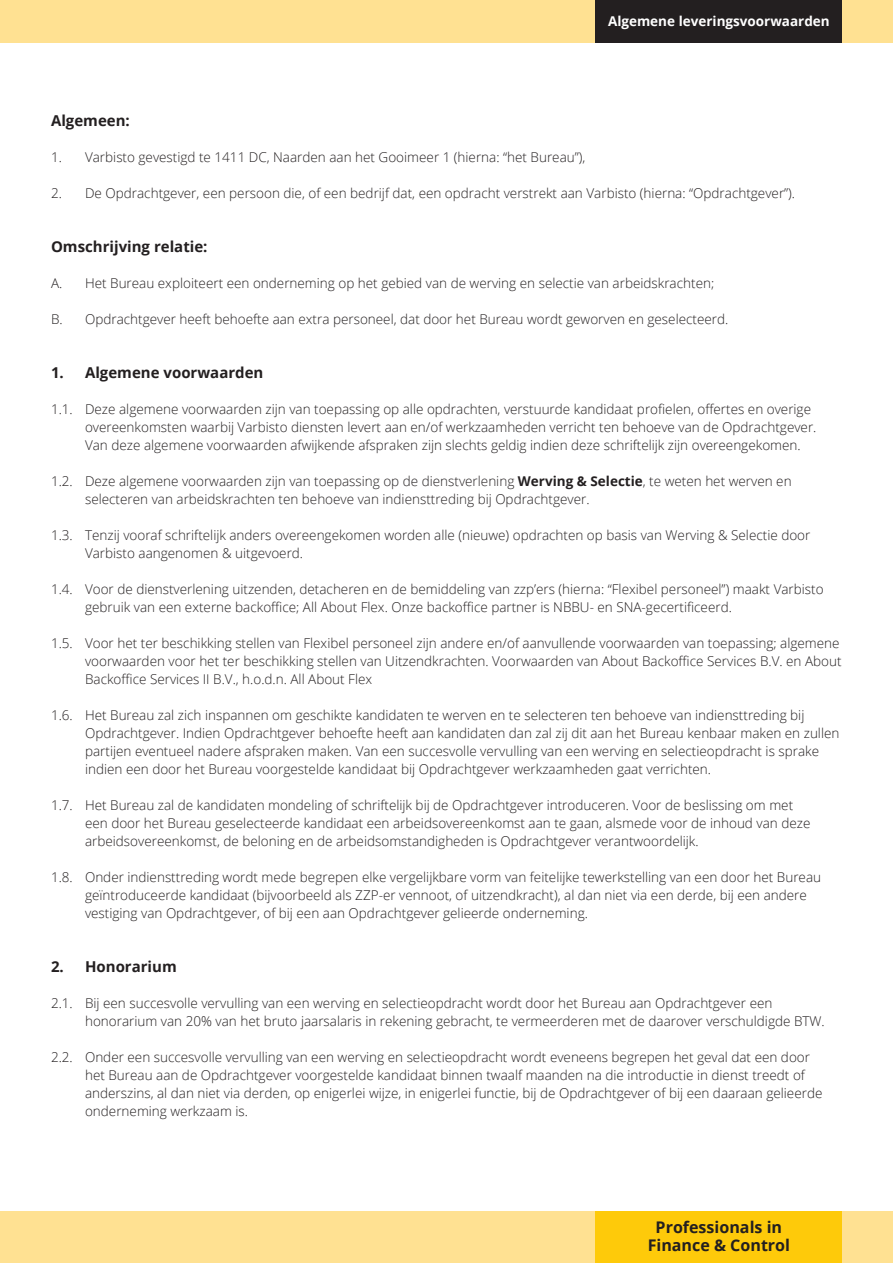
<style>
.page{position:relative;width:893px;height:1263px;background:#fff}
.page>*{position:absolute;margin:0;border:0;box-sizing:border-box;transform-origin:0 0}
.t1{font:700 16.05px "Open Sans";color:#231f20}
._05_kop{font:700 15px "Open Sans";color:#231f20}
._01_PT{font:300 13.5px/18px "Open Sans";color:#231f20}
.t2{font:700 13.5px "Open Sans";color:#fff}
.s1{font-weight:700}
</style>
<div class="page">
<div style="left:0;top:0;width:893px;height:43px;background:#ffe192"></div>
<div style="left:0;top:1212px;width:893px;height:51px;background:#ffe192"></div>
<div style="left:595px;top:1212px;width:247px;height:51px;background:#feca0a"></div>
<div style="left:595px;top:0;width:247px;height:43px;background:#231f20"></div>
<p class="t2" style="left:608px;top:11px;width:223px">Algemene leveringsvoorwaarden</p>
<p class="_05_kop" style="left:51px;top:110px;width:80px">Algemeen:</p>
<p class="_01_PT" style="left:51px;top:148px;width:536px">1. Varbisto gevestigd te 1411 DC, Naarden aan het Gooimeer 1 (hierna: “het Bureau”),</p>
<p class="_01_PT" style="left:51px;top:184px;width:746px">2. De Opdrachtgever, een persoon die, of een bedrijf dat, een opdracht verstrekt aan Varbisto (hierna: “Opdrachtgever”).</p>
<p class="_05_kop" style="left:51px;top:236px;width:158px">Omschrijving relatie:</p>
<p class="_01_PT" style="left:51px;top:274px;width:665px">A. Het Bureau exploiteert een onderneming op het gebied van de werving en selectie van arbeidskrachten;</p>
<p class="_01_PT" style="left:51px;top:310px;width:679px">B. Opdrachtgever heeft behoefte aan extra personeel, dat door het Bureau wordt geworven en geselecteerd.</p>
<p class="_05_kop" style="left:51px;top:362px;width:214px">1. Algemene voorwaarden</p>
<p class="_01_PT" style="left:85px;top:400px;width:733px;text-indent:-34px">1.1. Deze algemene voorwaarden zijn van toepassing op alle opdrachten, verstuurde kandidaat profielen, offertes en overige overeenkomsten waarbij Varbisto diensten levert aan en/of werkzaamheden verricht ten behoeve van de Opdrachtgever.<br>Van deze algemene voorwaarden afwijkende afspraken zijn slechts geldig indien deze schriftelijk zijn overeengekomen.</p>
<p class="_01_PT" style="left:85px;top:472px;width:708px;text-indent:-34px">1.2. Deze algemene voorwaarden zijn van toepassing op de dienstverlening <span class="s1">Werving &amp; Selectie</span>, te weten het werven en selecteren van arbeidskrachten ten behoeve van indiensttreding bij Opdrachtgever.</p>
<p class="_01_PT" style="left:85px;top:526px;width:727px;text-indent:-34px">1.3. Tenzij vooraf schriftelijk anders overeengekomen worden alle (nieuwe) opdrachten op basis van Werving &amp; Selectie door<br>Varbisto aangenomen &amp; uitgevoerd.</p>
<p class="_01_PT" style="left:85px;top:580px;width:740px;text-indent:-34px">1.4. Voor de dienstverlening uitzenden, detacheren en de bemiddeling van zzp’ers (hierna: “Flexibel personeel”) maakt Varbisto gebruik van een externe backoffice; All About Flex. Onze backoffice partner is NBBU- en SNA-gecertificeerd.</p>
<p class="_01_PT" style="left:85px;top:634px;width:758px;text-indent:-34px">1.5. Voor het ter beschikking stellen van Flexibel personeel zijn andere en/of aanvullende voorwaarden van toepassing; algemene voorwaarden voor het ter beschikking stellen van Uitzendkrachten. Voorwaarden van About Backoffice Services B.V. en About<br>Backoffice Services II B.V., h.o.d.n. All About Flex</p>
<p class="_01_PT" style="left:85px;top:706px;width:756px;text-indent:-34px">1.6. Het Bureau zal zich inspannen om geschikte kandidaten te werven en te selecteren ten behoeve van indiensttreding bij Opdrachtgever. Indien Opdrachtgever behoefte heeft aan kandidaten dan zal zij dit aan het Bureau kenbaar maken en zullen partijen eventueel nadere afspraken maken. Van een succesvolle vervulling van een werving en selectieopdracht is sprake indien een door het Bureau voorgestelde kandidaat bij Opdrachtgever werkzaamheden gaat verrichten.</p>
<p class="_01_PT" style="left:85px;top:796px;width:727px;text-indent:-34px">1.7. Het Bureau zal de kandidaten mondeling of schriftelijk bij de Opdrachtgever introduceren. Voor de beslissing om met een door het Bureau geselecteerde kandidaat een arbeidsovereenkomst aan te gaan, alsmede voor de inhoud van deze arbeidsovereenkomst, de beloning en de arbeidsomstandigheden is Opdrachtgever verantwoordelijk.</p>
<p class="_01_PT" style="left:85px;top:868px;width:738px;text-indent:-34px">1.8. Onder indiensttreding wordt mede begrepen elke vergelijkbare vorm van feitelijke tewerkstelling van een door het Bureau geïntroduceerde kandidaat (bijvoorbeeld als ZZP-er vennoot, of uitzendkracht), al dan niet via een derde, bij een andere vestiging van Opdrachtgever, of bij een aan Opdrachtgever gelieerde onderneming.</p>
<p class="_05_kop" style="left:51px;top:956px;width:127px">2. Honorarium</p>
<p class="_01_PT" style="left:85px;top:994px;width:741px;text-indent:-34px">2.1. Bij een succesvolle vervulling van een werving en selectieopdracht wordt door het Bureau aan Opdrachtgever een honorarium van 20% van het bruto jaarsalaris in rekening gebracht, te vermeerderen met de daarover verschuldigde BTW.</p>
<p class="_01_PT" style="left:85px;top:1048px;width:739px;text-indent:-34px">2.2. Onder een succesvolle vervulling van een werving en selectieopdracht wordt eveneens begrepen het geval dat een door het Bureau aan de Opdrachtgever voorgestelde kandidaat binnen twaalf maanden na die introductie in dienst treedt of anderszins, al dan niet via derden, op enigerlei wijze, in enigerlei functie, bij de Opdrachtgever of bij een daaraan gelieerde onderneming werkzaam is.</p>
<p class="t1" style="left:656px;top:1215px;width:128px">Professionals in</p>
<p class="t1" style="left:648px;top:1233px;width:144px">Finance &amp; Control</p>
</div>
